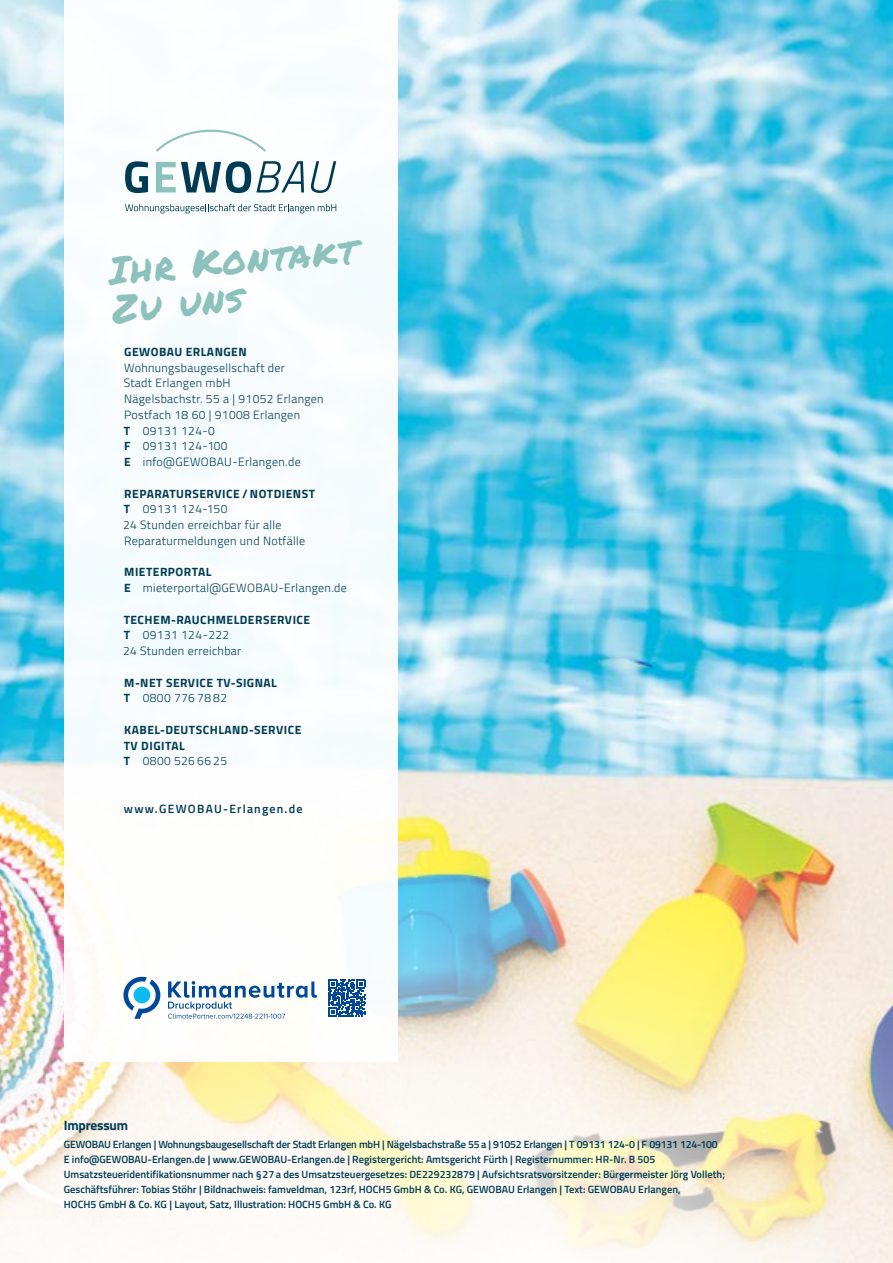
<style>
.page{position:relative;width:893px;height:1263px;background:#fff}
.page>*{position:absolute;margin:0;border:0;box-sizing:border-box;transform-origin:0 0}
.t1{font:38.25px/38.2px "Permanent Marker";color:#8dc2bc}
.t2{font:700 13.5px "Titillium Web";letter-spacing:-.015em;color:#003b53}
.t3{font:300 12px/15.8px "Titillium Web";letter-spacing:.03em;color:#003b53}
.t4{font:700 12px/15.8px "Titillium Web";letter-spacing:.04em;color:#003b53}
.t5{font:600 12px "Titillium Web";letter-spacing:.1em;color:#003b53}
.t6{font:600 10.5px/15px "Titillium Web";color:#003b53}
.s1{font-weight:700}
.s2{font-weight:300}
</style>
<div class="page">
<img style="left:0;top:0;width:893px;height:663px">
<svg style="left:824px;top:663px;width:69px;height:600px;background:#dce0de"></svg>
<img style="left:0;top:621px;width:824px;height:642px">
<div style="left:64px;top:0;width:334px;height:1062px;background:#fff"></div>
<svg style="left:123px;top:977px;width:37px;height:42px"></svg>
<svg style="left:328px;top:980px;width:38px;height:37px"></svg>
<svg style="left:328px;top:979px;width:37px;height:37px"></svg>
<svg style="left:168px;top:981px;width:149px;height:38px"></svg>
<svg style="left:156px;top:130px;width:110px;height:22px"></svg>
<svg style="left:156px;top:161px;width:180px;height:32px"></svg>
<svg style="left:125px;top:161px;width:23px;height:32px"></svg>
<svg style="left:125px;top:204px;width:211px;height:9px"></svg>
<h1 class="t1" style="left:107px;top:251px;width:250px;rotate:-5deg">Ihr Kontakt<br>Zu uns</h1>
<p class="t4" style="left:124px;top:343px;width:124px">GEWOBAU ERLANGEN</p>
<p class="t3" style="left:124px;top:359px;width:202px">Wohnungsbaugesellschaft der<br>Stadt Erlangen mbH<br>Nägelsbachstr. 55 a | 91052 Erlangen<br>Postfach 18 60 | 91008 Erlangen<br><span class="s1">T</span> 09131 124-0<br><span class="s1">F</span> 09131 124-100<br><span class="s1">E</span> info@GEWOBAU-Erlangen.de</p>
<p class="t3" style="left:123px;top:485px;width:193px"><span class="s1">REPARATURSERVICE / NOTDIENST<br>T</span> 09131 124-150<br>24 Stunden erreichbar für alle<br>Reparaturmeldungen und Notfälle</p>
<p class="t3" style="left:124px;top:564px;width:224px"><span class="s1">MIETERPORTAL<br>E</span> mieterportal@GEWOBAU-Erlangen.de</p>
<p class="t3" style="left:123px;top:611px;width:189px"><span class="s1">TECHEM-RAUCHMELDERSERVICE<br>T</span> 09131 124-222<br>24 Stunden erreichbar</p>
<p class="t4" style="left:124px;top:674px;width:155px">M-NET SERVICE TV-SIGNAL<br>T <span class="s2">0800 776 78 82</span></p>
<p class="t4" style="left:124px;top:721px;width:179px">KABEL-DEUTSCHLAND-SERVICE<br>TV DIGITAL<br>T <span class="s2">0800 526 66 25</span></p>
<p class="t5" style="left:124px;top:799px;width:180px">www.GEWOBAU-Erlangen.de</p>
<p class="t2" style="left:64px;top:1115px;width:66px">Impressum</p>
<p class="t6" style="left:64px;top:1136px;width:663px">GEWOBAU Erlangen | Wohnungsbaugesellschaft der Stadt Erlangen mbH | Nägelsbachstraße 55a | 91052 Erlangen | T 09131 124-0 | F 09131 124-100<br>E info@GEWOBAU-Erlangen.de | www.GEWOBAU-Erlangen.de | Registergericht: Amtsgericht Fürth | Registernummer: HR-Nr. B 505<br>Umsatzsteueridentifikationsnummer nach §27a des Umsatzsteuergesetzes: DE229232879 | Aufsichtsratsvorsitzender: Bürgermeister Jörg Volleth; Geschäftsführer: Tobias Stöhr | Bildnachweis: famveldman, 123rf, HOCH5 GmbH &amp; Co. KG, GEWOBAU Erlangen | Text: GEWOBAU Erlangen,<br>HOCH5 GmbH &amp; Co. KG | Layout, Satz, Illustration: HOCH5 GmbH &amp; Co. KG</p>
</div>
